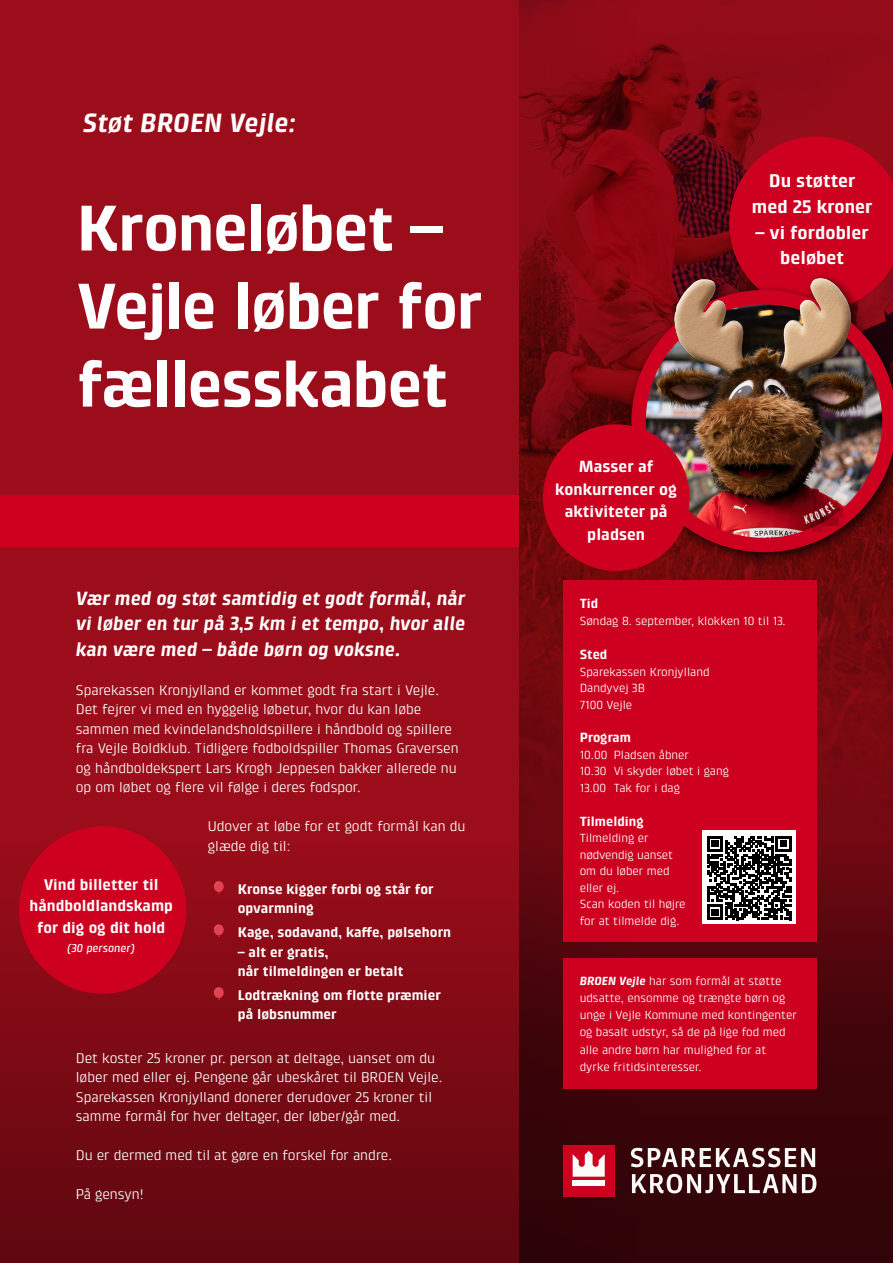
<style>
.page{position:relative;width:893px;height:1263px;background:#fff}
.page>*{position:absolute;margin:0;border:0;box-sizing:border-box;transform-origin:0 0}
.t1{font:700 65.85px/78px "Klint LT Pro";letter-spacing:-.02em;color:#fff}
.t2{font:italic 700 27px "Klint LT Pro";color:#fff}
.t3{font:italic 700 19.5px/25.5px "Klint LT Pro";color:#fff;text-align:justify}
.t4{font:700 18.75px/25.5px "Klint LT Pro";color:#fff;text-align:center}
.t5{font:700 16.5px/22.5px "Klint LT Pro";color:#fff;text-align:center}
.t6{font:700 15.9px/21.6px "Klint LT Pro";color:#fff;text-align:center}
.t7{font:14.25px/19.5px "Klint LT Pro";color:#fff}
.t8{font:700 14.25px/19.5px "Klint LT Pro";color:#fff}
.t9{font:700 13.5px "Klint LT Pro";color:#fff}
.t10{font:12px/16.5px "Klint LT Pro";color:#fff}
.t11{font:italic 500 11.55px "Klint LT Pro";color:#fff}
.s1{font-weight:700;font-style:italic}
</style>
<div class="page">
<svg style="left:686px;top:0;width:207px;height:271px;background:#840a16"></svg>
<svg style="left:519px;top:0;width:167px;height:415px;background:#7f0810"></svg>
<div style="left:0;top:0;width:519px;height:1263px;background:#9b0d1a"></div>
<div style="left:0;top:686px;width:893px;height:577px;background:linear-gradient(to bottom,#a70e1c,#620810)"></div>
<svg style="left:519px;top:415px;width:374px;height:848px;background:#50060b"></svg>
<div style="left:563px;top:1145px;width:52px;height:51px;background:#ce001f"></div>
<svg style="left:573px;top:1151px;width:32px;height:26px"></svg>
<div style="left:573px;top:1181px;width:32px;height:5px;background:#fbfbfa"></div>
<svg style="left:631px;top:1148px;width:185px;height:45px"></svg>
<div style="left:563px;top:580px;width:253px;height:362px;background:#ce001f"></div>
<div style="left:214px;top:881px;width:10px;height:11px;background:#e24151;border-radius:50%"></div>
<div style="left:214px;top:924px;width:10px;height:11px;background:#e24151;border-radius:50%"></div>
<svg style="left:214px;top:925px;width:7px;height:12px"></svg>
<div style="left:214px;top:987px;width:10px;height:11px;background:#e24151;border-radius:50%"></div>
<div style="left:563px;top:958px;width:253px;height:131px;background:#ce001f"></div>
<div style="left:702px;top:830px;width:94px;height:94px;background:#fff"></div>
<svg style="left:707px;top:836px;width:84px;height:84px"></svg>
<div style="left:0;top:495px;width:519px;height:52px;background:#ce001f"></div>
<svg style="left:729px;top:137px;width:164px;height:134px;background:#c3011d"></svg>
<div style="left:19px;top:826px;width:167px;height:168px;background:#ce001f;border-radius:50%"></div>
<div style="left:625px;top:272px;width:268px;height:294px;background:#000;opacity:.75"></div>
<svg style="left:631px;top:290px;width:262px;height:262px;background:#95111d"></svg>
<img style="left:645px;top:271px;width:248px;height:250px">
<div style="left:802px;top:500px;width:40px;height:31px;background:#000;opacity:.48"></div>
<div style="left:543px;top:424px;width:147px;height:147px;background:#ce001f;border-radius:50%"></div>
<svg style="left:804px;top:502px;width:32px;height:22px"></svg>
<h2 class="t2" style="left:83px;top:107px;width:215px">Støt BROEN Vejle:</h2>
<h1 class="t1" style="left:77px;top:189px;width:408px">Kroneløbet –<br>Vejle løber for fællesskabet</h1>
<h3 class="t3" style="left:76px;top:585px;width:391px">Vær med og støt samtidig et godt formål, når vi løber en tur på 3,5 km i et tempo, hvor alle kan være med – både børn og voksne.</h3>
<p class="t7" style="left:76px;top:680px;width:384px">Sparekassen Kronjylland er kommet godt fra start i Vejle.<br>Det fejrer vi med en hyggelig løbetur, hvor du kan løbe sammen med kvindelandsholdspillere i håndbold og spillere fra Vejle Boldklub. Tidligere fodboldspiller Thomas Graversen og håndboldekspert Lars Krogh Jeppesen bakker allerede nu op om løbet og flere vil følge i deres fodspor.</p>
<p class="t7" style="left:208px;top:816px;width:259px">Udover at løbe for et godt formål kan du glæde dig til:</p>
<p class="t8" style="left:238px;top:879px;width:197px">Kronse kigger forbi og står for opvarmning</p>
<p class="t8" style="left:238px;top:923px;width:215px">Kage, sodavand, kaffe, pølsehorn</p>
<p class="t8" style="left:238px;top:942px;width:167px">– alt er gratis,<br>når tilmeldingen er betalt</p>
<p class="t8" style="left:238px;top:985px;width:205px">Lodtrækning om flotte præmier på løbsnummer</p>
<p class="t7" style="left:76px;top:1048px;width:368px">Det koster 25 kroner pr. person at deltage, uanset om du løber med eller ej. Pengene går ubeskåret til BROEN Vejle.<br>Sparekassen Kronjylland donerer derudover 25 kroner til samme formål for hver deltager, der løber/går med.</p>
<p class="t7" style="left:76px;top:1145px;width:318px">Du er dermed med til at gøre en forskel for andre.</p>
<p class="t7" style="left:76px;top:1184px;width:69px">På gensyn!</p>
<p class="t6" style="left:30px;top:874px;width:145px">Vind billetter til håndboldlandskamp for dig og dit hold</p>
<p class="t11" style="left:68px;top:941px;width:69px">(30 personer)</p>
<h3 class="t4" style="left:752px;top:168px;width:122px">Du støtter med 25 kroner</h3>
<h3 class="t4" style="left:755px;top:220px;width:115px">– vi fordobler beløbet</h3>
<p class="t5" style="left:555px;top:455px;width:123px">Masser af konkurrencer og aktiviteter på pladsen</p>
<p class="t9" style="left:580px;top:596px;width:20px">Tid</p>
<p class="t10" style="left:580px;top:612px;width:207px">Søndag 8. september, klokken 10 til 13.</p>
<p class="t9" style="left:580px;top:647px;width:29px">Sted</p>
<p class="t10" style="left:580px;top:663px;width:131px">Sparekassen Kronjylland<br>Dandyvej 3B<br>7100 Vejle</p>
<p class="t9" style="left:580px;top:730px;width:53px">Program</p>
<p class="t10" style="left:580px;top:746px;width:151px">10.00 Pladsen åbner<br>10.30 Vi skyder løbet i gang<br>13.00 Tak for i dag</p>
<p class="t9" style="left:580px;top:813px;width:66px">Tilmelding</p>
<p class="t10" style="left:580px;top:830px;width:107px">Tilmelding er nødvendig uanset om du løber med eller ej.<br>Scan koden til højre for at tilmelde dig.</p>
<p class="t10" style="left:580px;top:972px;width:219px;line-height:17.2px"><span class="s1">BROEN Vejle</span> har som formål at støtte udsatte, ensomme og trængte børn og unge i Vejle Kommune med kontingenter og basalt udstyr, så de på lige fod med alle andre børn har mulighed for at dyrke fritidsinteresser.</p>
</div>
